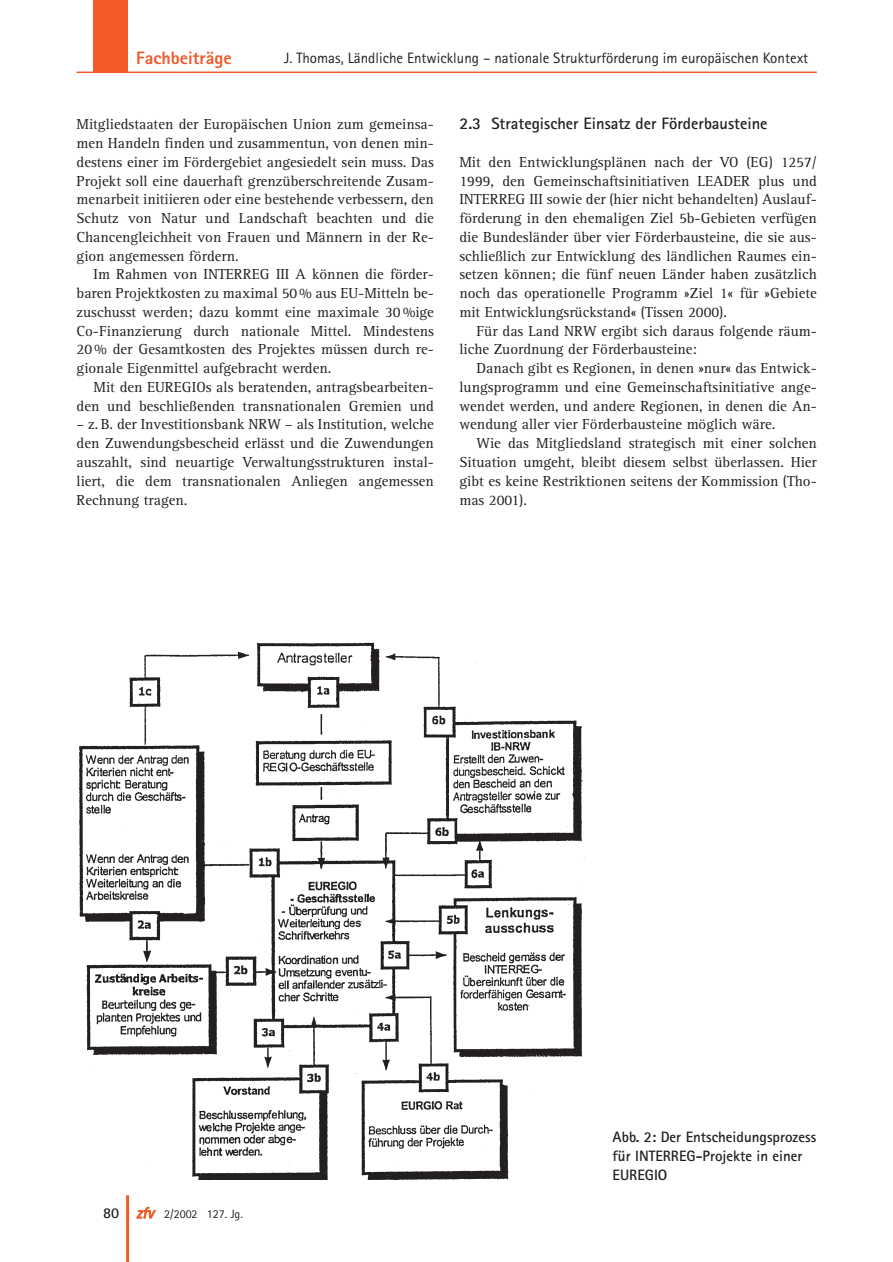
<style>
.page{position:relative;width:893px;height:1262px;background:#fff}
.page>*{position:absolute;margin:0;border:0;box-sizing:border-box;transform-origin:0 0}
.t1{font:800 18px "Rotis Sans Serif";color:#f15929}
.t2{font:700 16.5px "Rotis Sans Serif";color:#231f20}
.t3{font:15px/18.8px "Rotis Serif";color:#231f20;text-align:justify}
.t4{font:15px "Rotis Sans Serif";color:#231f20}
.t5{font:700 15px/18.8px "Rotis Sans Serif";color:#231f20}
.t6{font:12px "Rotis Sans Serif";color:#231f20}
.s1{font-weight:700;font-size:15px}
.s2{font-family:"Univers";font-style:italic;font-stretch:condensed;font-size:15px;color:#f15929}
</style>
<div class="page">
<div style="left:94px;top:0;width:34px;height:72px;background:#f15929"></div>
<hr style="left:77px;top:72px;width:739px;height:1px;background:#f15929">
<hr style="left:126px;top:1195px;width:3px;height:66px;background:#f15929">
<img style="left:79px;top:642px;width:505px;height:537px">
<p class="t1" style="left:136px;top:51px;width:97px">Fachbeiträge</p>
<p class="t4" style="left:284px;top:53px;width:525px">J. Thomas, Ländliche Entwicklung – nationale Strukturförderung im europäischen Kontext</p>
<p class="t3" style="left:77px;top:116px;width:359px">Mitgliedstaaten der Europäischen Union zum gemeinsa&shy;men Handeln finden und zusammentun, von denen min&shy;destens einer im Fördergebiet angesiedelt sein muss. Das Projekt soll eine dauerhaft grenzüberschreitende Zusam&shy;menarbeit initiieren oder eine bestehende verbessern, den Schutz von Natur und Landschaft beachten und die Chancengleichheit von Frauen und Männern in der Re&shy;gion angemessen fördern.</p>
<p class="t3" style="left:77px;top:266px;width:359px;text-indent:17px">Im Rahmen von INTERREG III A können die förder&shy;baren Projektkosten zu maximal 50 % aus EU-Mitteln be&shy;zuschusst werden; dazu kommt eine maximale 30 %ige Co-Finanzierung durch nationale Mittel. Mindestens 20 % der Gesamtkosten des Projektes müssen durch re&shy;gionale Eigenmittel aufgebracht werden.</p>
<p class="t3" style="left:77px;top:379px;width:359px;text-align:right">Mit den EUREGIOs als beratenden, antragsbearbeiten&shy;den und beschließenden transnationalen Gremien und</p>
<p class="t3" style="left:77px;top:416px;width:359px">– z. B. der Investitionsbank NRW – als Institution, welche den Zuwendungsbescheid erlässt und die Zuwendungen auszahlt, sind neuartige Verwaltungsstrukturen instal&shy;liert, die dem transnationalen Anliegen angemessen Rechnung tragen.</p>
<p class="t2" style="left:459px;top:118px;width:309px">2.3 Strategischer Einsatz der Förderbausteine</p>
<p class="t3" style="left:459px;top:154px;width:359px">Mit den Entwicklungsplänen nach der VO (EG) 1257/ 1999, den Gemeinschaftsinitiativen LEADER plus und INTERREG III sowie der (hier nicht behandelten) Auslauf&shy;förderung in den ehemaligen Ziel 5b-Gebieten verfügen die Bundesländer über vier Förderbausteine, die sie aus&shy;schließlich zur Entwicklung des ländlichen Raumes ein&shy;setzen können; die fünf neuen Länder haben zusätzlich noch das operationelle Programm »Ziel 1« für »Gebiete mit Entwicklungsrückstand« (Tissen 2000).</p>
<p class="t3" style="left:459px;top:323px;width:359px;text-indent:17px">Für das Land NRW ergibt sich daraus folgende räum&shy;liche Zuordnung der Förderbausteine:</p>
<p class="t3" style="left:459px;top:360px;width:359px;text-indent:17px">Danach gibt es Regionen, in denen »nur« das Entwick&shy;lungsprogramm und eine Gemeinschaftsinitiative ange&shy;wendet werden, und andere Regionen, in denen die An&shy;wendung aller vier Förderbausteine möglich wäre.</p>
<p class="t3" style="left:459px;top:435px;width:359px;text-indent:17px">Wie das Mitgliedsland strategisch mit einer solchen Situation umgeht, bleibt diesem selbst überlassen. Hier gibt es keine Restriktionen seitens der Kommission (Tho&shy;mas 2001).</p>
<p class="t6" style="left:103px;top:1210px;width:141px"><span class="s1">80</span> <span class="s2">zfv</span> 2/2002 127. Jg.</p>
<p class="t5" style="left:612px;top:1129px;width:205px">Abb. 2: Der Entscheidungsprozess für INTERREG-Projekte in einer<br>EUREGIO</p>
</div>
